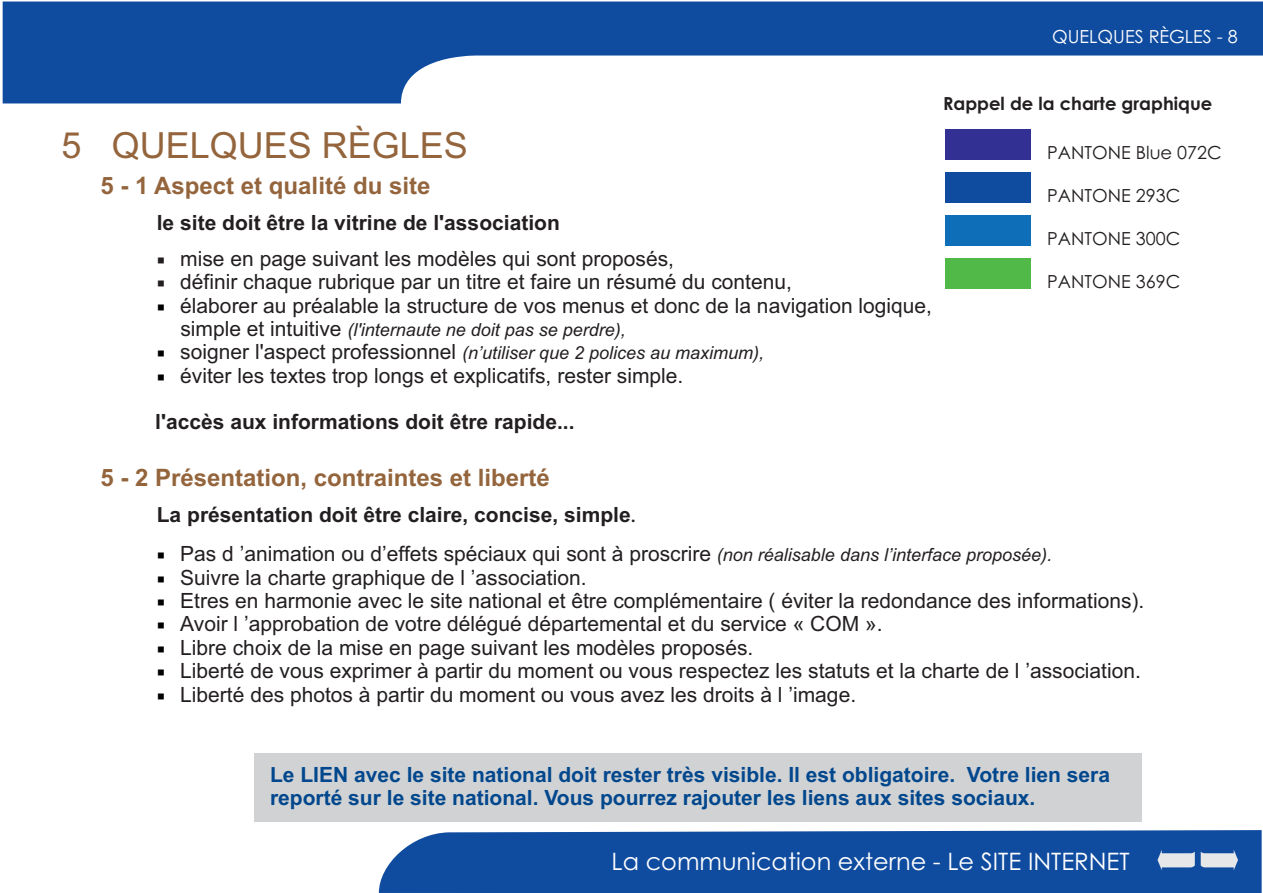
<style>
.page{position:relative;width:1263px;height:893px;background:#fff}
.page>*{position:absolute;margin:0;border:0;box-sizing:border-box;transform-origin:0 0}
.t1{font:36px "Arial";color:#94653c}
.t2{font:700 24px "Arial";color:#94653c}
.t3{font:24px "Century Gothic";color:#fff}
.t4{font:21px "Arial";color:#231f20}
.t5{font:700 21px/23.4px "Arial";color:#01478d}
.t6{font:700 21px "Arial";color:#231f20}
.t7{font:italic 18px "Arial";color:#231f20}
.t8{font:18px "Century Gothic";color:#231f20}
.t9{font:700 18px "Century Gothic";color:#231f20}
.t10{font:18px "Century Gothic";color:#fff}
.s1{color:#000002}
.s2{font-style:normal;font-size:21px}
.s3{font-style:italic;font-size:18px}
</style>
<div class="page">
<div style="left:379px;top:830px;width:882px;height:63px;background:#0f4ca0"></div>
<svg style="left:3px;top:2px;width:1260px;height:101px;fill:#0f4ca0"></svg>
<svg style="left:1201px;top:850px;width:37px;height:20px"></svg>
<div style="left:945px;top:129px;width:85px;height:30px;background:#323092"></div>
<div style="left:945px;top:172px;width:85px;height:31px;background:#0f4ca0"></div>
<div style="left:945px;top:215px;width:85px;height:31px;background:#0f6eb8"></div>
<div style="left:945px;top:258px;width:85px;height:31px;background:#51b948"></div>
<svg style="left:1157px;top:850px;width:38px;height:20px"></svg>
<div style="left:254px;top:753px;width:888px;height:69px;background:#d1d2d4"></div>
<p class="t10" style="left:1052px;top:29px;width:187px">QUELQUES RÈGLES - 8</p>
<h1 class="t1" style="left:62px;top:132px;width:408px">5 QUELQUES RÈGLES</h1>
<p class="t2" style="left:100px;top:176px;width:331px">5 - 1 Aspect et qualité du site</p>
<p class="t6" style="left:157px;top:215px;width:404px">le site doit être la vitrine de l'association</p>
<p class="t4" style="left:157px;top:250px;width:519px">○ mise en page suivant les modèles qui sont proposés,</p>
<p class="t4" style="left:157px;top:274px;width:637px">○ définir chaque rubrique par un titre et faire un résumé du contenu,</p>
<p class="t4" style="left:157px;top:297px;width:777px"><span class="s1">○</span> élaborer au préalable la structure de vos menus et donc de la navigation logique,</p>
<p class="t7" style="left:180px;top:323px;width:447px"><span class="s2">simple et intuitive</span> (l'internaute ne doit pas se perdre),</p>
<p class="t7" style="left:157px;top:346px;width:609px"><span class="s1">○</span> <span class="s2">soigner l'aspect professionnel</span> (n’utiliser que 2 polices au maximum),</p>
<p class="t4" style="left:157px;top:368px;width:528px"><span class="s1">○</span> éviter les textes trop longs et explicatifs, rester simple.</p>
<p class="t6" style="left:155px;top:414px;width:421px">l'accès aux informations doit être rapide...</p>
<p class="t2" style="left:100px;top:469px;width:451px">5 - 2 Présentation, contraintes et liberté</p>
<p class="t6" style="left:157px;top:506px;width:475px">La présentation doit être claire, concise, simple</p>
<p class="t9" style="left:631px;top:508px;width:7px">.</p>
<p class="t9" style="left:943px;top:96px;width:271px">Rappel de la charte graphique</p>
<p class="t8" style="left:1047px;top:145px;width:176px">PANTONE Blue 072C</p>
<p class="t8" style="left:1047px;top:189px;width:135px">PANTONE 293C</p>
<p class="t8" style="left:1047px;top:232px;width:135px">PANTONE 300C</p>
<p class="t8" style="left:1047px;top:275px;width:135px">PANTONE 369C</p>
<p class="t4" style="left:157px;top:546px;width:897px"><span class="s1">○</span> Pas d ’animation ou d’effets spéciaux qui sont à proscrire <span class="s3">(non réalisable dans l’interface proposée).</span></p>
<p class="t4" style="left:157px;top:569px;width:431px"><span class="s1">○</span> Suivre la charte graphique de l ’association.</p>
<p class="t4" style="left:157px;top:593px;width:989px"><span class="s1">○</span> Etres en harmonie avec le site national et être complémentaire ( éviter la redondance des informations).</p>
<p class="t4" style="left:157px;top:616px;width:727px"><span class="s1">○</span> Avoir l ’approbation de votre délégué départemental et du service « COM ».</p>
<p class="t4" style="left:157px;top:640px;width:598px"><span class="s1">○</span> Libre choix de la mise en page suivant les modèles proposés.</p>
<p class="t4" style="left:157px;top:663px;width:986px"><span class="s1">○</span> Liberté de vous exprimer à partir du moment ou vous respectez les statuts et la charte de l ’association.</p>
<p class="t4" style="left:157px;top:687px;width:701px"><span class="s1">○</span> Liberté des photos à partir du moment ou vous avez les droits à l ’image.</p>
<p class="t5" style="left:270px;top:765px;width:841px">Le LIEN avec le site national doit rester très visible. Il est obligatoire. Votre lien sera reporté sur le site national. Vous pourrez rajouter les liens aux sites sociaux.</p>
<p class="t3" style="left:612px;top:852px;width:520px">La communication externe - Le SITE INTERNET</p>
</div>
